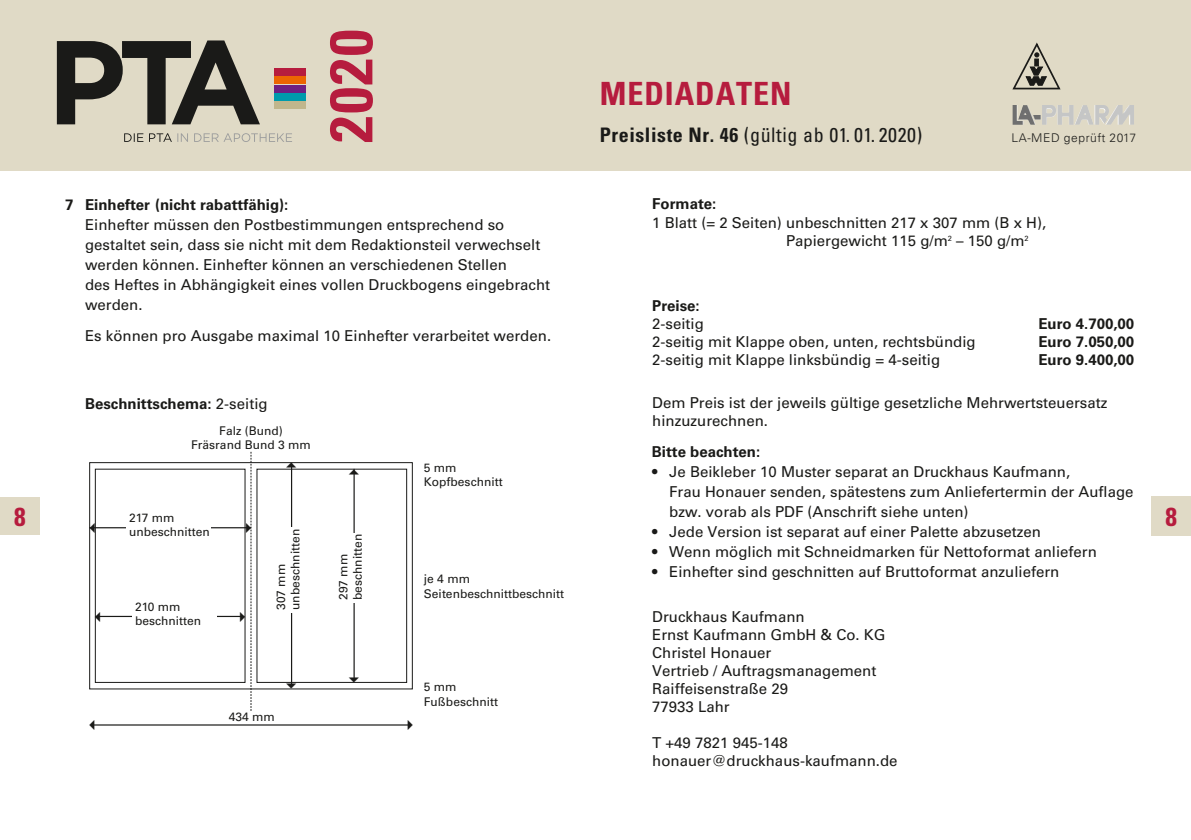
<style>
.page{position:relative;width:1191px;height:840px;background:#fff}
.page>*{position:absolute;margin:0;border:0;box-sizing:border-box;transform-origin:0 0}
.t1{font:700 condensed 60px "Univers LT Std";color:#b61c3e}
.t2{font:700 condensed 32px "Univers LT Std";letter-spacing:.03em;color:#b61c3e}
.t3{font:700 condensed 26px "Univers LT Std";color:#b61c3e}
.t4{font:condensed 20px "Univers LT Std";letter-spacing:.03em;color:#1a1a18}
.t5{font:15px/18px "Univers LT Std";color:#1a1a18}
.t6{font:700 15px "Univers LT Std";color:#1a1a18}
.t7{font:12px/14.4px "Univers LT Std";color:#1a1a18}
.t8{font:300 12px "Univers LT Std";letter-spacing:.05em;color:#1a1a18}
.s1{font-weight:700}
.s2{font-weight:400}
</style>
<div class="page">
<div style="left:0;top:497px;width:40px;height:37px;background:#e0dac6"></div>
<div style="left:1151px;top:496px;width:40px;height:40px;background:#e0dac6"></div>
<div style="left:0;top:0;width:1191px;height:170px;background:#e0dac6"></div>
<div style="left:275px;top:68px;width:31px;height:7px;background:#b61c3e"></div>
<div style="left:275px;top:77px;width:31px;height:7px;background:#ec6502"></div>
<div style="left:275px;top:85px;width:31px;height:7px;background:#6f2082"></div>
<div style="left:275px;top:93px;width:31px;height:7px;background:#009bac"></div>
<div style="left:275px;top:102px;width:31px;height:7px;background:#c1b68c"></div>
<svg style="left:124px;top:133px;width:168px;height:9px"></svg>
<svg style="left:57px;top:41px;width:203px;height:83px"></svg>
<svg style="left:1012px;top:42px;width:49px;height:48px"></svg>
<img style="left:1105px;top:105px;width:24px;height:20px">
<div style="left:89px;top:462px;width:323px;height:226px;border:1px solid #1a1a18"></div>
<div style="left:257px;top:468px;width:150px;height:214px;border:1px solid #1a1a18"></div>
<hr style="left:291px;top:463px;width:1px;height:220px;background:#1a1a18">
<hr style="left:89px;top:527px;width:162px;height:1px;background:#1a1a18">
<div style="left:126px;top:513px;width:85px;height:30px;background:#fff"></div>
<hr style="left:95px;top:615px;width:149px;height:1px;background:#1a1a18">
<div style="left:132px;top:601px;width:85px;height:31px;background:#fff"></div>
<hr style="left:353px;top:468px;width:2px;height:211px;background:#1a1a18">
<div style="left:339px;top:533px;width:30px;height:69px;background:#fff"></div>
<div style="left:276px;top:527px;width:31px;height:85px;background:#fff"></div>
<hr style="left:93px;top:724px;width:317px;height:1px;background:#1a1a18">
<div style="left:95px;top:468px;width:150px;height:214px;border:1px solid #1a1a18"></div>
<svg style="left:286px;top:462px;width:10px;height:5px"></svg>
<svg style="left:286px;top:683px;width:10px;height:5px"></svg>
<svg style="left:349px;top:469px;width:10px;height:5px"></svg>
<svg style="left:349px;top:676px;width:10px;height:6px"></svg>
<svg style="left:90px;top:522px;width:5px;height:11px"></svg>
<svg style="left:95px;top:611px;width:5px;height:10px"></svg>
<svg style="left:240px;top:451px;width:12px;height:259px"></svg>
<h1 class="t1" style="left:314px;top:143px;width:115px;rotate:-90deg">2020</h1>
<h2 class="t2" style="left:600px;top:73px;width:193px">MEDIADATEN</h2>
<h3 class="t4" style="left:600px;top:122px;width:324px"><span class="s1">Preisliste Nr. 46</span> (gültig ab 01. 01. 2020)</h3>
<p class="t8" style="left:1011px;top:130px;width:126px">LA-MED geprüft 2017</p>
<p class="t6" style="left:65px;top:195px;width:225px">7 Einhefter (nicht rabattfähig):</p>
<p class="t5" style="left:85px;top:214px;width:467px;line-height:20px">Einhefter müssen den Postbestimmungen entsprechend so gestaltet sein, dass sie nicht mit dem Redaktionsteil verwechselt werden können. Einhefter können an verschiedenen Stellen<br>des Heftes in Abhängigkeit eines vollen Druckbogens eingebracht werden.</p>
<p class="t5" style="left:85px;top:326px;width:467px">Es können pro Ausgabe maximal 10 Einhefter verarbeitet werden.</p>
<p class="t6" style="left:652px;top:195px;width:66px">Formate:</p>
<p class="t5" style="left:786px;top:213px;width:262px;text-indent:-134px">1 Blatt (= 2 Seiten) unbeschnitten 217 x 307 mm (B x H),<br>Papiergewicht 115 g/m<sup>2</sup> – 150 g/m<sup>2</sup></p>
<p class="t6" style="left:652px;top:297px;width:49px">Preise:</p>
<p class="t5" style="left:652px;top:314px;width:53px">2-seitig</p>
<p class="t6" style="left:1038px;top:315px;width:97px">Euro 4.700,00</p>
<p class="t5" style="left:652px;top:332px;width:325px">2-seitig mit Klappe oben, unten, rechtsbündig</p>
<p class="t6" style="left:1038px;top:333px;width:97px">Euro 7.050,00</p>
<p class="t5" style="left:652px;top:350px;width:289px">2-seitig mit Klappe linksbündig = 4-seitig</p>
<p class="t6" style="left:1038px;top:351px;width:97px">Euro 9.400,00</p>
<p class="t5" style="left:652px;top:393px;width:457px">Dem Preis ist der jeweils gültige gesetzliche Mehrwertsteuersatz hinzuzurechnen.</p>
<p class="t6" style="left:652px;top:443px;width:110px">Bitte beachten:</p>
<p class="t5" style="left:669px;top:462px;width:466px;line-height:20px;text-indent:-17px">• Je Beikleber 10 Muster separat an Druckhaus Kaufmann,<br>Frau Honauer senden, spätestens zum Anliefertermin der Auflage bzw. vorab als PDF (Anschrift siehe unten)</p>
<p class="t5" style="left:652px;top:523px;width:390px">• Jede Version ist separat auf einer Palette abzusetzen</p>
<p class="t5" style="left:652px;top:543px;width:446px">• Wenn möglich mit Schneidmarken für Nettoformat anliefern</p>
<p class="t5" style="left:652px;top:563px;width:409px">• Einhefter sind geschnitten auf Bruttoformat anzuliefern</p>
<p class="t6" style="left:85px;top:395px;width:184px">Beschnittschema: <span class="s2">2-seitig</span></p>
<p class="t7" style="left:191px;top:423px;width:121px;text-align:center">Falz (Bund)<br>Fräsrand Bund 3 mm</p>
<p class="t7" style="left:424px;top:460px;width:80px">5 mm<br>Kopfbeschnitt</p>
<h3 class="t3" style="left:14px;top:500px;width:13px">8</h3>
<h3 class="t3" style="left:1165px;top:500px;width:13px">8</h3>
<p class="t7" style="left:129px;top:510px;width:82px">217 mm unbeschnitten</p>
<p class="t7" style="left:274px;top:609px;width:82px;rotate:-90deg">307 mm unbeschnitten</p>
<p class="t7" style="left:336px;top:599px;width:68px;rotate:-90deg">297 mm beschnitten</p>
<p class="t7" style="left:424px;top:571px;width:142px">je 4 mm<br>Seitenbeschnittbeschnitt</p>
<p class="t7" style="left:135px;top:599px;width:68px">210 mm beschnitten</p>
<p class="t5" style="left:652px;top:607px;width:235px">Druckhaus Kaufmann<br>Ernst Kaufmann GmbH &amp; Co. KG<br>Christel Honauer<br>Vertrieb / Auftragsmanagement<br>Raiffeisenstraße 29<br>77933 Lahr</p>
<p class="t5" style="left:652px;top:733px;width:247px">T +49 7821 945-148 honauer@druckhaus-kaufmann.de</p>
<p class="t7" style="left:424px;top:679px;width:76px">5 mm<br>Fußbeschnitt</p>
<p class="t7" style="left:229px;top:709px;width:48px">434 mm</p>
</div>
